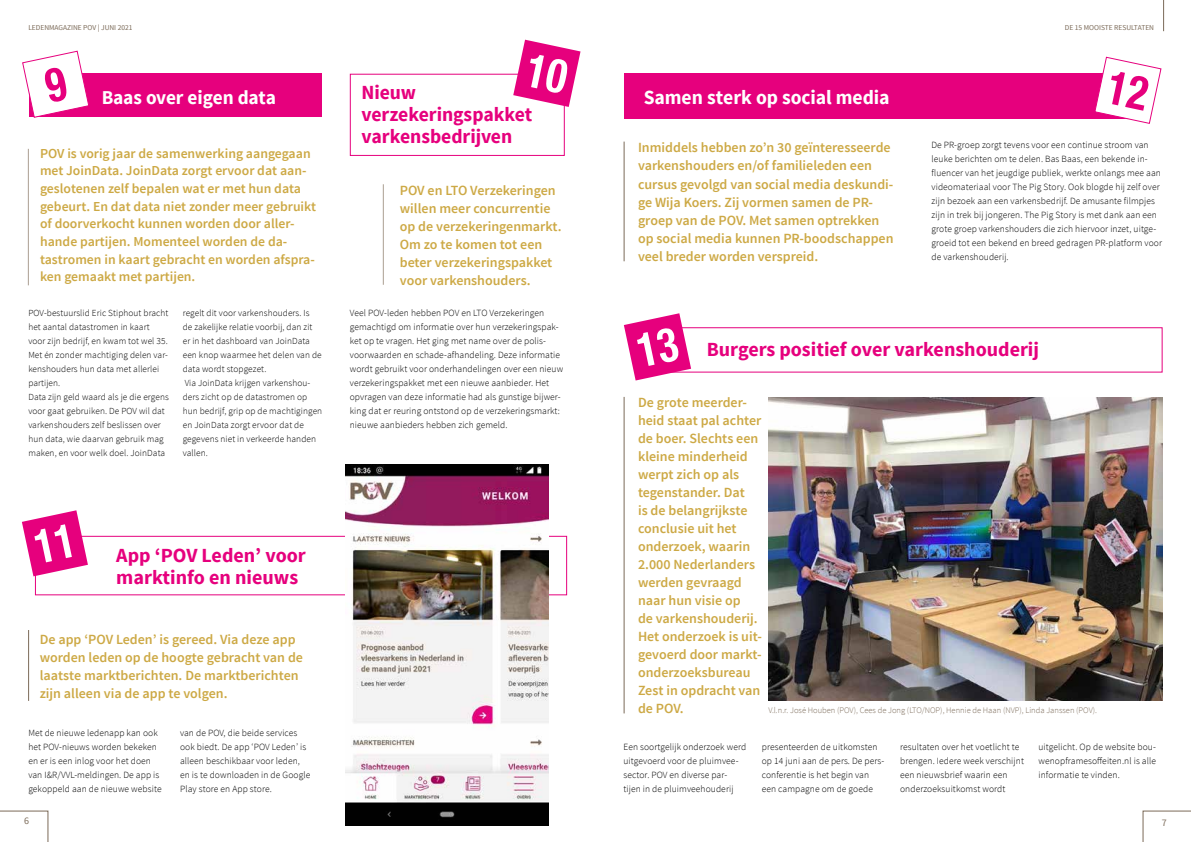
<style>
.page{position:relative;width:1191px;height:842px;background:#fff}
.page>*{position:absolute;margin:0;border:0;box-sizing:border-box;transform-origin:0 0}
.t1{font:700 20px/22px "Source Sans Pro";color:#e6007d}
.t2{font:700 20px "Source Sans Pro";color:#fff}
.t3{font:700 19.6px "Source Sans Pro";letter-spacing:-.01em;color:#fff}
.t4{font:600 14px/18px "Source Sans Pro";color:#cda945}
.t5{font:600 13.7px/17.6px "Source Sans Pro";color:#cda945}
.t6{font:10px "Source Sans Pro";color:#7b6a58}
.t7{font:300 9.5px/14px "Source Sans Pro";letter-spacing:.01em;color:#000}
.t8{font:300 9.4px "Source Sans Pro";letter-spacing:.01em;color:#000}
.t9{font:300 9.3px/14px "Source Sans Pro";letter-spacing:.01em;color:#000}
.t10{font:300 8.5px "Source Sans Pro";color:#7b6a58}
.t11{font:7.5px "Source Sans Pro";color:#7b6a58}
.s1{font-size:9.4px}
</style>
<div class="page">
<hr style="left:28px;top:630px;width:1px;height:71px;background:#7b6a58">
<hr style="left:1163px;top:0;width:1px;height:31px;background:#7b6a58">
<svg style="left:0;top:810px;width:48px;height:32px"></svg>
<svg style="left:1142px;top:810px;width:49px;height:32px"></svg>
<div style="left:624px;top:74px;width:521px;height:45px;background:#e6007d"></div>
<div style="left:35px;top:536px;width:532px;height:59px;border:1px solid #e6007d"></div>
<img style="left:768px;top:397px;width:394px;height:304px">
<hr style="left:624px;top:142px;width:1px;height:119px;background:#7b6a58">
<hr style="left:383px;top:184px;width:1px;height:101px;background:#ab9e91">
<div style="left:350px;top:74px;width:215px;height:82px;border:1px solid #e6007d"></div>
<img style="left:346px;top:465px;width:202px;height:360px">
<hr style="left:624px;top:397px;width:1px;height:316px;background:#7b6a58">
<div style="left:29px;top:74px;width:292px;height:43px;background:#e6007d"></div>
<hr style="left:28px;top:149px;width:1px;height:136px;background:#ab9e91">
<svg style="left:624px;top:313px;width:67px;height:67px"></svg>
<svg style="left:513px;top:40px;width:67px;height:67px"></svg>
<svg style="left:22px;top:510px;width:66px;height:66px"></svg>
<svg style="left:1093px;top:56px;width:69px;height:68px"></svg>
<svg style="left:22px;top:50px;width:68px;height:68px"></svg>
<p class="t11" style="left:28px;top:23px;width:106px">LEDENMAGAZINE POV | JUNI 2021</p>
<p class="t11" style="left:1064px;top:23px;width:91px">DE 15 MOOISTE RESULTATEN</p>
<h2 class="t3" style="left:102px;top:84px;width:176px">Baas over eigen data</h2>
<p class="t5" style="left:40px;top:145px;width:277px">POV is vorig jaar de samenwerking aangegaan met JoinData. JoinData zorgt ervoor dat aan&shy;geslotenen zelf bepalen wat er met hun data gebeurt. En dat data niet zonder meer gebruikt of doorverkocht kunnen worden door aller&shy;hande partijen. Momenteel worden de da&shy;tastromen in kaart gebracht en worden afspra&shy;ken gemaakt met partijen.</p>
<p class="t9" style="left:28px;top:306px;width:142px">POV-bestuurslid Eric Stiphout bracht het aantal datastromen in kaart voor zijn bedrijf, en kwam tot wel 35.<br>Met én zonder machtiging delen var&shy;kenshouders hun data met allerlei partijen.<br>Data zijn geld waard als je die ergens voor gaat gebruiken. De POV wil dat varkenshouders zelf beslissen over hun data, wie daarvan gebruik mag maken, en voor welk doel. JoinData</p>
<p class="t9" style="left:183px;top:306px;width:141px">regelt dit voor varkenshouders. Is<br>de zakelijke relatie voorbij, dan zit er in het dashboard van JoinData een knop waarmee het delen van de data wordt stopgezet.<br>Via JoinData krijgen varkenshou&shy;ders zicht op de datastromen op hun bedrijf, grip op de machtigingen en JoinData zorgt ervoor dat de gegevens niet in verkeerde <span class="s1">handen</span></p>
<p class="t8" style="left:183px;top:447px;width:27px">vallen.</p>
<h1 class="t1" style="left:361px;top:82px;width:172px">Nieuw verzekeringspakket varkensbedrijven</h1>
<h3 class="t4" style="left:400px;top:182px;width:163px">POV en LTO Verzekeringen willen meer concurrentie op de verzekeringenmarkt.<br>Om zo te komen tot een beter verzekeringspakket voor varkenshouders.</h3>
<p class="t7" style="left:350px;top:306px;width:215px">Veel POV-leden hebben POV en LTO Verzekeringen gemachtigd om informatie over hun verzekeringspak&shy;ket op te vragen. Het ging met name over de polis&shy;voorwaarden en schade-afhandeling. Deze informatie wordt gebruikt voor onderhandelingen over een nieuw verzekeringspakket met een nieuwe aanbieder. Het opvragen van deze informatie had als gunstige bijwer&shy;king dat er reuring ontstond op de verzekeringsmarkt: nieuwe aanbieders hebben zich gemeld.</p>
<h1 class="t1" style="left:116px;top:545px;width:191px">App ‘POV Leden’ voor marktinfo en nieuws</h1>
<h3 class="t4" style="left:40px;top:630px;width:265px">De app ‘POV Leden’ is gereed. Via deze app worden leden op de hoogte gebracht van de laatste marktberichten. De marktberichten zijn alleen via de app te volgen.</h3>
<p class="t7" style="left:28px;top:726px;width:135px">Met de nieuwe ledenapp kan ook het POV-nieuws worden bekeken en er is een inlog voor het doen van I&amp;R/VVL-meldingen. De app is gekoppeld aan de nieuwe website</p>
<p class="t7" style="left:180px;top:726px;width:132px">van de POV, die beide services ook biedt. De app ‘POV Leden’ is alleen beschikbaar voor leden, en is te downloaden in de Google<br>Play store en App store.</p>
<h1 class="t2" style="left:643px;top:85px;width:247px">Samen sterk op social media</h1>
<p class="t4" style="left:638px;top:139px;width:257px">Inmiddels hebben zo’n 30 geïnteresseerde varkenshouders en/of familieleden een cursus gevolgd van social media deskundi&shy;ge Wija Koers. Zij vormen samen de PR&shy;groep van de POV. Met samen optrekken op social media kunnen PR-boodschappen veel breder worden verspreid.</p>
<p class="t7" style="left:931px;top:138px;width:232px">De PR-groep zorgt tevens voor een continue stroom van leuke berichten om te delen. Bas Baas, een bekende in&shy;fluencer van het jeugdige publiek, werkte onlangs mee aan videomateriaal voor The Pig Story. Ook blogde hij zelf over zijn bezoek aan een varkensbedrijf. De amusante filmpjes zijn in trek bij jongeren. The Pig Story is met dank aan een grote groep varkenshouders die zich hiervoor inzet, uitge&shy;groeid tot een bekend en breed gedragen PR-platform voor de varkenshouderij.</p>
<h1 class="t1" style="left:707px;top:339px;width:334px">Burgers positief over varkenshouderij</h1>
<p class="t4" style="left:638px;top:393px;width:125px">De grote meerder&shy;heid staat pal achter de boer. Slechts een kleine minderheid werpt zich op als tegenstander. Dat<br>is de belangrijkste conclusie uit het onderzoek, waarin<br>2.000 Nederlanders werden gevraagd naar hun visie op<br>de varkenshouderij.<br>Het onderzoek is uit&shy;gevoerd door markt&shy;onderzoeksbureau<br>Zest in opdracht van de POV.</p>
<p class="t10" style="left:768px;top:705px;width:330px">V.l.n.r. José Houben (POV), Cees de Jong (LTO/NOP), Hennie de Haan (NVP), Linda Janssen (POV).</p>
<p class="t7" style="left:623px;top:740px;width:124px">Een soortgelijk onderzoek werd uitgevoerd voor de pluimvee&shy;sector. POV en diverse par&shy;tijen in de pluimveehouderij</p>
<p class="t7" style="left:762px;top:740px;width:124px">presenteerden de uitkomsten op 14 juni aan de pers. De pers&shy;conferentie is het begin van een campagne om de goede</p>
<p class="t7" style="left:900px;top:740px;width:125px">resultaten over het voetlicht te brengen. Iedere week verschijnt een nieuwsbrief waarin een onderzoeksuitkomst wordt</p>
<p class="t7" style="left:1038px;top:740px;width:119px;text-align:justify">uitgelicht. Op de website bou&shy;wenopframesoffeiten.nl is alle informatie te vinden.</p>
<p class="t6" style="left:24px;top:814px;width:6px">6</p>
<p class="t6" style="left:1161px;top:816px;width:6px">7</p>
</div>
